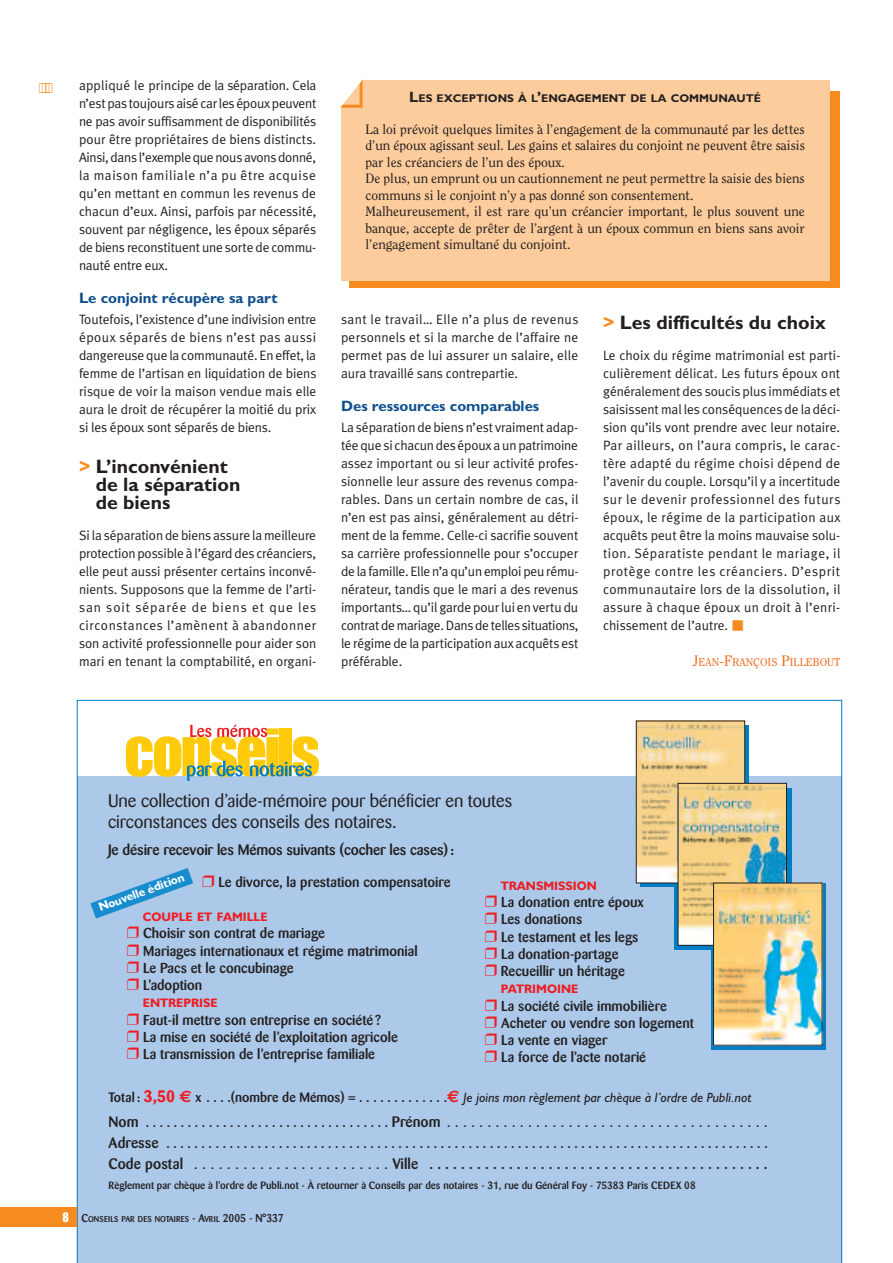
<style>
.page{position:relative;width:893px;height:1263px;background:#fff}
.page>*{position:absolute;margin:0;border:0;box-sizing:border-box;transform-origin:0 0}
.t1{font:700 19.5px/18px "Gill Sans";color:#231f20}
.t2{font:18px/21px "Barmeno";color:#231f20}
.t3{font:500 15px "Barmeno";letter-spacing:-.01em;color:#231f20}
.t4{font:700 15px "Gill Sans";color:#0f4e8c}
.t5{font:14.55px "Helvetica Neue";color:#231f20}
.t6{font:500 14.25px/17.2px "Barmeno";color:#231f20}
.t7{font:13.5px/18px "Meta Plus Normal";letter-spacing:-.005em;color:#231f20;text-align:justify}
.t8{font:13.5px/16.5px "Clearface";color:#231f20}
.t9{font:italic 13.5px "Humanist 521 BT";color:#231f20}
.t10{font:500 13.5px "Barmeno";color:#231f20}
.t11{font:700 12.3px "Humanist 521 BT";color:#ee1d23}
.t12{font:700 12.15px "Humanist 521 BT";color:#fff}
.t13{font:12px "Zeal";color:#f68b1f;scale:.85 1}
.t14{font:700 11.25px "Gill Sans";color:#231f20}
.t15{font:11.25px "Clearface";color:#f36e21}
.t16{font:500 10.5px "Barmeno";color:#231f20}
.t17{font:500 8.4px "Barmeno";letter-spacing:.02em;color:#231f20;scale:.96 1}
.s1{color:#f68b1f}
.s2{font-size:15px}
.s3{color:#ee1d23}
.s4{font-family:"Barmeno";font-weight:500;font-style:normal}
.s5{font-family:"Barmeno";font-weight:700;font-style:normal;font-size:16.5px;color:#ee1d23}
.s6{font-family:"Euro Sans";font-weight:700;font-style:normal;font-size:16.5px;color:#ee1d23}
.s7{font-family:"Barmeno";font-weight:500;font-size:15px}
.s8{font-family:"Barmeno";font-weight:500;font-size:13.5px}
.s9{font-family:"Helvetica Neue";font-weight:400;font-size:14.55px}
.s10{font-family:"Impact";font-weight:400;font-size:12px;color:#fff}
.s11{font-size:11.25px}
</style>
<div class="page">
<svg style="left:77px;top:700px;width:765px;height:563px;background:#b5cee7"></svg>
<svg style="left:90px;top:868px;width:103px;height:50px;background:#7bb5e0"></svg>
<svg style="left:675px;top:788px;width:117px;height:161px"></svg>
<svg style="left:711px;top:883px;width:115px;height:166px"></svg>
<img style="left:638px;top:723px;width:105px;height:158px">
<div style="left:636px;top:721px;width:109px;height:162px;border:1px solid #231f20"></div>
<img style="left:680px;top:785px;width:105px;height:157px">
<div style="left:678px;top:783px;width:109px;height:162px;border:1px solid #231f20"></div>
<img style="left:715px;top:885px;width:105px;height:158px">
<div style="left:713px;top:883px;width:109px;height:162px;border:1px solid #231f20"></div>
<div style="left:350px;top:91px;width:490px;height:197px;background:#f68b1f"></div>
<div style="left:341px;top:80px;width:488px;height:201px;background:#fccc9c"></div>
<svg style="left:340px;top:79px;width:23px;height:29px"></svg>
<div style="left:0;top:1208px;width:77px;height:19px;background:#f68b1f"></div>
<p class="t13" style="left:39px;top:84px;width:18px">®®®</p>
<p class="t7" style="left:79px;top:76px;width:239px">appliqué le principe de la séparation. Cela n’est pas toujours aisé car les époux peuvent ne pas avoir suffisamment de disponibilités pour être propriétaires de biens distincts.<br>Ainsi, dans l’exemple que nous avons donné, la maison familiale n’a pu être acquise qu’en mettant en commun les revenus de chacun d’eux. Ainsi, parfois par nécessité, souvent par négligence, les époux séparés de biens reconstituent une sorte de commu&shy;nauté entre eux.</p>
<p class="t4" style="left:79px;top:292px;width:200px">Le conjoint récupère sa part</p>
<p class="t7" style="left:79px;top:310px;width:239px">Toutefois, l’existence d’une indivision entre époux séparés de biens n’est pas aussi dangereuse que la communauté. En effet, la femme de l’artisan en liquidation de biens risque de voir la maison vendue mais elle aura le droit de récupérer la moitié du prix si les époux sont séparés de biens.</p>
<h1 class="t1" style="left:96px;top:459px;width:146px;text-indent:-17px"><span class="s1">&gt;</span> L’inconvénient de la séparation de biens</h1>
<p class="t7" style="left:79px;top:526px;width:239px">Si la séparation de biens assure la meilleure protection possible à l’égard des créanciers, elle peut aussi présenter certains inconvé&shy;nients. Supposons que la femme de l’arti&shy;san soit séparée de biens et que les circonstances l’amènent à abandonner son activité professionnelle pour aider son mari en tenant la comptabilité, en organi-</p>
<p class="t14" style="left:409px;top:94px;width:353px"><span class="s2">L</span>ES EXCEPTIONS À L<span class="s2">’</span>ENGAGEMENT DE LA COMMUNAUTÉ</p>
<p class="t8" style="left:366px;top:122px;width:441px">La loi prévoit quelques limites à l’engagement de la communauté par les dettes d’un époux agissant seul. Les gains et salaires du conjoint ne peuvent être saisis par les créanciers de l’un des époux.<br>De plus, un emprunt ou un cautionnement ne peut permettre la saisie des biens communs si le conjoint n’y a pas donné son consentement.<br>Malheureusement, il est rare qu’un créancier important, le plus souvent une banque, accepte de prêter de l’argent à un époux commun en biens sans avoir l’engagement simultané du conjoint.</p>
<p class="t7" style="left:341px;top:310px;width:239px">sant le travail… Elle n’a plus de revenus personnels et si la marche de l’affaire ne permet pas de lui assurer un salaire, elle aura travaillé sans contrepartie.</p>
<p class="t4" style="left:341px;top:400px;width:200px">Des ressources comparables</p>
<p class="t7" style="left:341px;top:418px;width:239px">La séparation de biens n’est vraiment adap&shy;tée que si chacun des époux a un patrimoine assez important ou si leur activité profes&shy;sionnelle leur assure des revenus compa&shy;rables. Dans un certain nombre de cas, il n’en est pas ainsi, généralement au détri&shy;ment de la femme. Celle-ci sacrifie souvent sa carrière professionnelle pour s’occuper de la famille. Elle n’a qu’un emploi peu rému&shy;nérateur, tandis que le mari a des revenus importants… qu’il garde pour lui en vertu du contrat de mariage. Dans de telles situations, le régime de la participation aux acquêts est préférable.</p>
<h1 class="t1" style="left:603px;top:315px;width:224px"><span class="s1">&gt;</span> Les difficultés du choix</h1>
<p class="t7" style="left:603px;top:346px;width:239px">Le choix du régime matrimonial est parti&shy;culièrement délicat. Les futurs époux ont généralement des soucis plus immédiats et saisissent mal les conséquences de la déci&shy;sion qu’ils vont prendre avec leur notaire.<br>Par ailleurs, on l’aura compris, le carac&shy;tère adapté du régime choisi dépend de l’avenir du couple. Lorsqu’il y a incertitude sur le devenir professionnel des futurs époux, le régime de la participation aux acquêts peut être la moins mauvaise solu&shy;tion. Séparatiste pendant le mariage, il protège contre les créanciers. D’esprit communautaire lors de la dissolution, il assure à chaque époux un droit à l’enri&shy;chissement de l’autre. <span class="s1">■</span></p>
<p class="t15" style="left:693px;top:658px;width:149px"><span class="s2">J</span>EAN<span class="s2">-F</span>RANÇOIS <span class="s2">P</span>ILLEBOUT</p>
<h2 class="t2" style="left:108px;top:792px;width:406px">Une collection d’aide-mémoire pour bénéficier en toutes circonstances des conseils des notaires.</h2>
<p class="t3" style="left:108px;top:843px;width:348px">Je désire recevoir les Mémos suivants (cocher les cases):</p>
<p class="t6" style="left:202px;top:875px;width:250px"><span class="s3">❒</span> Le divorce, la prestation compensatoire</p>
<p class="t11" style="left:143px;top:913px;width:126px">COUPLE ET FAMILLE</p>
<p class="t6" style="left:127px;top:926px;width:292px"><span class="s3">❒</span> Choisir son contrat de mariage<br><span class="s3">❒</span> Mariages internationaux et régime matrimonial <span class="s3">❒</span> Le Pacs et le concubinage<br><span class="s3">❒</span> L’adoption</p>
<p class="t11" style="left:143px;top:999px;width:76px">ENTREPRISE</p>
<p class="t6" style="left:127px;top:1012px;width:273px"><span class="s3">❒</span> Faut-il mettre son entreprise en société ?<br><span class="s3">❒</span> La mise en société de l’exploitation agricole <span class="s3">❒</span> La transmission de l’entreprise familiale</p>
<p class="t12" style="left:98px;top:903px;width:92px;rotate:-20deg">Nouvelle édition</p>
<p class="t11" style="left:501px;top:881px;width:98px">TRANSMISSION</p>
<p class="t6" style="left:485px;top:895px;width:160px"><span class="s3">❒</span> La donation entre époux <span class="s3">❒</span> Les donations<br><span class="s3">❒</span> Le testament et les legs <span class="s3">❒</span> La donation-partage<br><span class="s3">❒</span> Recueillir un héritage</p>
<p class="t11" style="left:501px;top:985px;width:79px">PATRIMOINE</p>
<p class="t6" style="left:485px;top:998px;width:211px"><span class="s3">❒</span> La société civile immobilière<br><span class="s3">❒</span> Acheter ou vendre son logement <span class="s3">❒</span> La vente en viager<br><span class="s3">❒</span> La force de l’acte notarié</p>
<p class="t9" style="left:109px;top:1093px;width:645px"><span class="s4">Total:</span> <span class="s5">3,50</span> <span class="s6">€</span> <span class="s4">x . . . .(nombre de Mémos) = . . . . . . . . . . . . .</span><span class="s6">€</span> Je joins mon règlement par chèque à l’ordre de Publi.not</p>
<p class="t5" style="left:109px;top:1116px;width:661px"><span class="s7">Nom</span> <span class="s8">. . . . . . . . . . . . . . . . . . . . . . . . . . . . . . . . . . .</span> <span class="s7">Prénom</span> . . . . . . . . . . . . . . . . . . . . . . . . . . . . . . . . . . . . . . . .</p>
<p class="t10" style="left:109px;top:1137px;width:661px"><span class="s2">Adresse</span> . . . . . . . . . . . . . . . . . . . . . . . . . . . . . . . . . . . . . . . . . . . . . . . . . . . . . . . . . . . . . . . . . . . . . . . . . . . . . . . . . . . . . .</p>
<p class="t3" style="left:109px;top:1157px;width:661px">Code postal <span class="s9">. . . . . . . . . . . . . . . . . . . . . . . .</span> Ville . . . . . . . . . . . . . . . . . . . . . . . . . . . . . . . . . . . . . . . . . . .</p>
<p class="t16" style="left:109px;top:1181px;width:589px">Règlement par chèque à l’ordre de Publi.not - À retourner à Conseils par des notaires - 31, rue du Général Foy - 75383 Paris CEDEX 08</p>
<p class="t17" style="left:63px;top:1215px;width:232px"><span class="s10">8</span> <span class="s11">C</span>ONSEILS PAR DES NOTAIRES <span class="s11">- A</span>VRIL <span class="s11">2005 - N°337</span></p>
</div>
